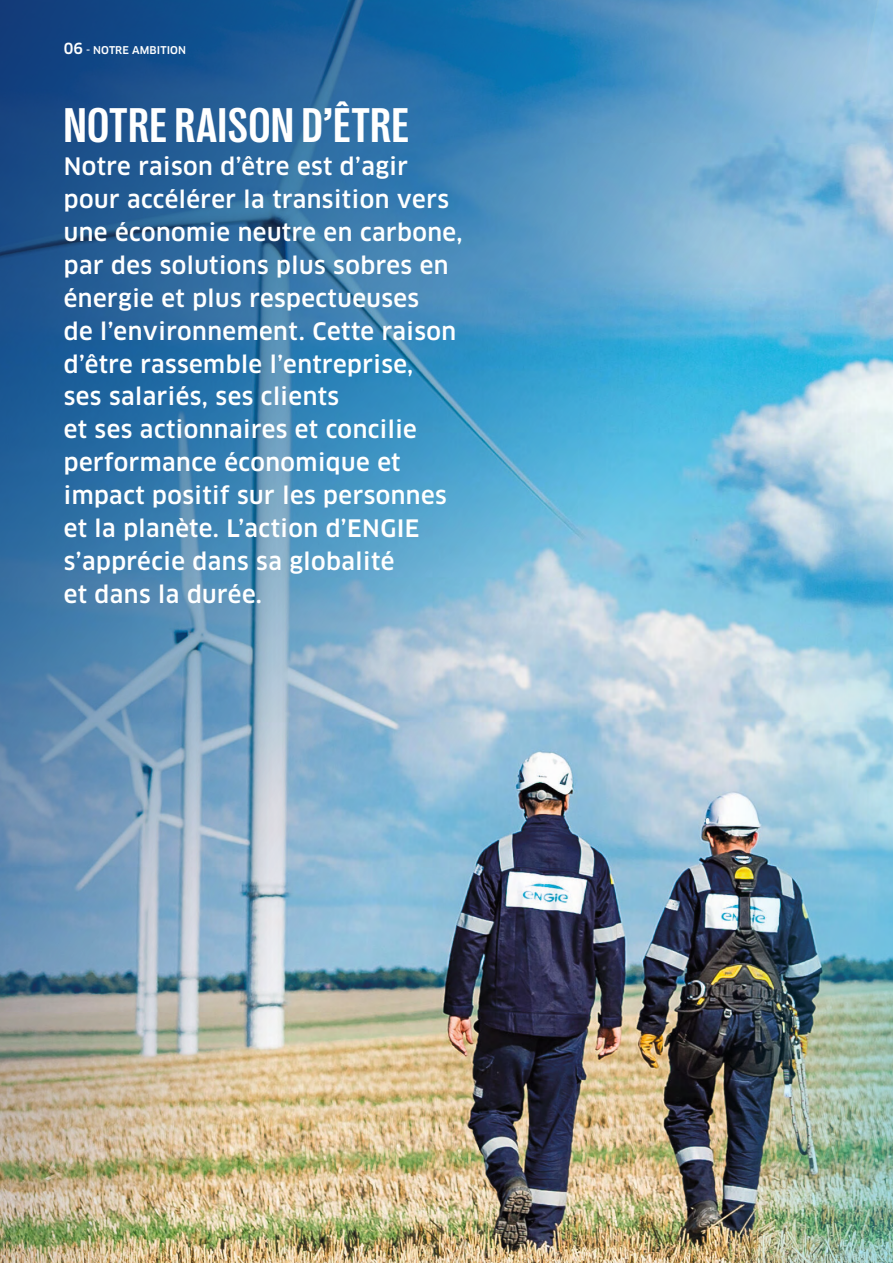
<style>
.page{position:relative;width:893px;height:1263px;background:#fff}
.page>*{position:absolute;margin:0;border:0;box-sizing:border-box;transform-origin:0 0}
.t1{font:700 condensed 49.5px "Right Grotesk";letter-spacing:.02em;color:#fff}
.t2{font:500 23.55px/32.8px "Clan OT";letter-spacing:.02em;color:#fff}
.t3{font:500 10.5px "Clan OT";letter-spacing:.01em;color:#fff}
.s1{font-size:15px}
</style>
<div class="page">
<img style="left:0;top:0;width:893px;height:1263px">
<p class="t3" style="left:64px;top:44px;width:124px"><span class="s1">06</span> - NOTRE AMBITION</p>
<h1 class="t1" style="left:64px;top:100px;width:347px">NOTRE RAISON D’ÊTRE</h1>
<p class="t2" style="left:64px;top:150px;width:400px">Notre raison d’être est d’agir pour accélérer la transition vers une économie neutre en carbone, par des solutions plus sobres en énergie et plus respectueuses<br>de l’environnement. Cette raison d’être rassemble l’entreprise,<br>ses salariés, ses clients<br>et ses actionnaires et concilie performance économique et impact positif sur les personnes et la planète. L’action d’ENGIE s’apprécie dans sa globalité<br>et dans la durée.</p>
</div>
